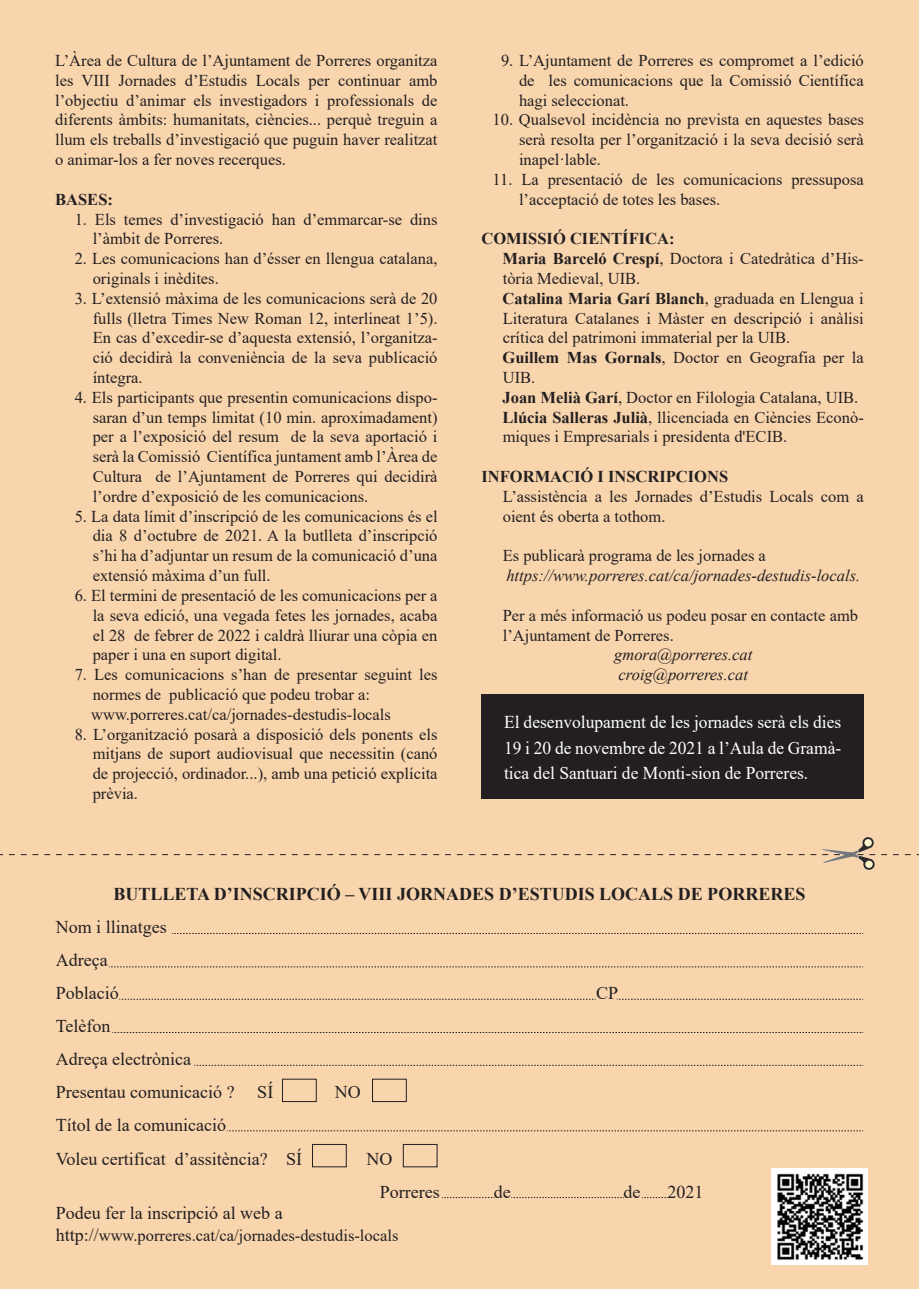
<style>
.page{position:relative;width:919px;height:1289px;background:#fff}
.page>*{position:absolute;margin:0;border:0;box-sizing:border-box;transform-origin:0 0}
.t1{font:18px/33px "Times New Roman";color:#231f20}
.t2{font:18px/25.5px "Times New Roman";color:#fff;text-align:justify}
.t3{font:700 18px "Times New Roman";color:#231f20}
.t4{font:16.5px/19.8px "Times New Roman";color:#231f20;text-align:justify}
.t5{font:italic 16.5px/19.8px "Times New Roman";color:#231f20}
.t6{font:700 16.5px "Times New Roman";color:#231f20}
.s1{font-weight:700}
.s2{font-size:18px}
</style>
<div class="page">
<div style="left:0;top:0;width:918px;height:1288px;background:#f8d5ad"></div>
<div style="left:481px;top:693px;width:382px;height:105px;background:#231f20"></div>
<svg style="left:172px;top:933px;width:691px;height:1px"></svg>
<svg style="left:109px;top:966px;width:754px;height:1px"></svg>
<svg style="left:112px;top:1032px;width:751px;height:1px"></svg>
<svg style="left:194px;top:1065px;width:669px;height:1px"></svg>
<svg style="left:227px;top:1130px;width:636px;height:1px"></svg>
<svg style="left:442px;top:1197px;width:52px;height:1px"></svg>
<svg style="left:642px;top:1197px;width:26px;height:1px"></svg>
<svg style="left:511px;top:1197px;width:113px;height:1px"></svg>
<svg style="left:616px;top:999px;width:247px;height:1px"></svg>
<svg style="left:119px;top:999px;width:477px;height:1px"></svg>
<div style="left:312px;top:1144px;width:34px;height:23px;border:1px solid #231f20"></div>
<div style="left:403px;top:1144px;width:34px;height:23px;border:1px solid #231f20"></div>
<svg style="left:9px;top:837px;width:909px;height:33px"></svg>
<svg style="left:865px;top:860px;width:7px;height:7px"></svg>
<div style="left:864px;top:839px;width:7px;height:7px;background:#fef4c9;border-radius:50%"></div>
<img style="left:771px;top:1168px;width:96px;height:96px">
<p class="t4" style="left:55px;top:50px;width:384px">L’Àrea de Cultura de l’Ajuntament de Porreres organitza les VIII Jornades d’Estudis Locals per continuar amb l’objectiu d’animar els investigadors i professionals de diferents àmbits: humanitats, ciències... perquè treguin a llum els treballs d’investigació que puguin haver realitzat o animar-los a fer noves recerques.</p>
<p class="t6" style="left:55px;top:187px;width:59px">BASES:</p>
<p class="t4" style="left:93px;top:208px;width:346px;text-indent:-18px">1. Els temes d’investigació han d’emmarcar-se dins l’àmbit de Porreres.</p>
<p class="t4" style="left:93px;top:248px;width:346px;text-indent:-18px">2. Les comunicacions han d’ésser en llengua catalana, originals i inèdites.</p>
<p class="t4" style="left:93px;top:288px;width:346px;text-indent:-18px">3. L’extensió màxima de les comunicacions serà de 20 fulls (lletra Times New Roman 12, interlineat 1’5).<br>En cas d’excedir-se d’aquesta extensió, l’organitza&shy;ció decidirà la conveniència de la seva publicació íntegra.</p>
<p class="t4" style="left:93px;top:387px;width:346px;text-indent:-18px">4. Els participants que presentin comunicacions dispo&shy;saran d’un temps limitat (10 min. aproximadament) per a l’exposició del resum de la seva aportació i serà la Comissió Científica juntament amb l’Àrea de Cultura de l’Ajuntament de Porreres qui decidirà l’ordre d’exposició de les comunicacions.</p>
<p class="t4" style="left:93px;top:505px;width:346px;text-indent:-18px">5. La data límit d’inscripció de les comunicacions és el dia 8 d’octubre de 2021. A la butlleta d’inscripció s’hi ha d’adjuntar un resum de la comunicació d’una extensió màxima d’un full.</p>
<p class="t4" style="left:93px;top:585px;width:346px;text-indent:-18px">6. El termini de presentació de les comunicacions per a la seva edició, una vegada fetes les jornades, acaba el 28 de febrer de 2022 i caldrà lliurar una còpia en paper i una en suport digital.</p>
<p class="t4" style="left:91px;top:664px;width:348px;text-align:left;text-indent:-16px">7. Les comunicacions s’han de presentar seguint les normes de publicació que podeu trobar a: www.porreres.cat/ca/jornades-destudis-locals</p>
<p class="t4" style="left:93px;top:723px;width:346px;text-indent:-18px">8. L’organització posarà a disposició dels ponents els mitjans de suport audiovisual que necessitin (canó de projecció, ordinador...), amb una petició explícita prèvia.</p>
<p class="t4" style="left:519px;top:50px;width:346px;text-indent:-18px">9. L’Ajuntament de Porreres es compromet a l’edició de les comunicacions que la Comissió Científica hagi seleccionat.</p>
<p class="t4" style="left:519px;top:109px;width:346px;text-indent:-26px">10. Qualsevol incidència no prevista en aquestes bases serà resolta per l’organització i la seva decisió serà inapel·lable.</p>
<p class="t4" style="left:519px;top:169px;width:346px;text-indent:-26px">11. La presentació de les comunicacions pressuposa l’acceptació de totes les bases.</p>
<p class="t4" style="left:502px;top:228px;width:363px;text-align:left;text-indent:-21px"><span class="s1">COMISSIÓ CIENTÍFICA:<br>Maria Barceló Crespí</span>, Doctora i Catedràtica d’His&shy;tòria Medieval, UIB.<br><span class="s1">Catalina Maria Garí Blanch</span>, graduada en Llengua i Literatura Catalanes i Màster en descripció i anàlisi crítica del patrimoni immaterial per la UIB.<br><span class="s1">Guillem Mas Gornals</span>, Doctor en Geografia per la UIB.<br><span class="s1">Joan Melià Garí</span>, Doctor en Filologia Catalana, UIB.<br><span class="s1">Llúcia Salleras Julià</span>, llicenciada en Ciències Econò&shy;miques i Empresarials i presidenta d'ECIB.</p>
<p class="t6" style="left:481px;top:464px;width:248px">INFORMACIÓ I INSCRIPCIONS</p>
<p class="t4" style="left:502px;top:486px;width:362px">L’assistència a les Jornades d’Estudis Locals com a oient és oberta a tothom.</p>
<p class="t4" style="left:502px;top:545px;width:265px">Es publicarà programa de les jornades a</p>
<p class="t5" style="left:506px;top:565px;width:355px">https://www.porreres.cat/ca/jornades-destudis-locals.</p>
<p class="t4" style="left:502px;top:604px;width:357px">Per a més informació us podeu posar en contacte amb l’Ajuntament de Porreres.</p>
<p class="t5" style="left:614px;top:644px;width:140px">gmora@porreres.cat croig@porreres.cat</p>
<p class="t2" style="left:504px;top:709px;width:339px">El desenvolupament de les jornades serà els dies 19 i 20 de novembre de 2021 a l’Aula de Gramà&shy;tica del Santuari de Monti-sion de Porreres.</p>
<p class="t3" style="left:113px;top:881px;width:693px">BUTLLETA D’INSCRIPCIÓ – VIII JORNADES D’ESTUDIS LOCALS DE PORRERES</p>
<p class="t1" style="left:56px;top:910px;width:113px">Nom i llinatges<br>Adreça<br>Població</p>
<p class="t1" style="left:596px;top:976px;width:24px">CP</p>
<p class="t1" style="left:56px;top:1009px;width:180px">Telèfon<br>Adreça electrònica<br>Presentau comunicació ?</p>
<p class="t1" style="left:257px;top:1075px;width:18px">SÍ</p>
<p class="t1" style="left:335px;top:1075px;width:27px">NO</p>
<p class="t1" style="left:56px;top:1108px;width:248px">Títol de la comunicació<br>Voleu certificat d’assitència? SÍ</p>
<p class="t1" style="left:380px;top:1141px;width:61px;text-indent:-14px">NO<br>Porreres</p>
<p class="t1" style="left:56px;top:1195px;width:228px">Podeu fer la inscripció al web a</p>
<p class="t4" style="left:56px;top:1224px;width:344px"><span class="s2">http://</span>www.porreres.cat/ca/jornades-destudis-locals</p>
<p class="t1" style="left:494px;top:1174px;width:18px">de</p>
<p class="t1" style="left:623px;top:1174px;width:18px">de</p>
<p class="t1" style="left:667px;top:1174px;width:37px">2021</p>
</div>
